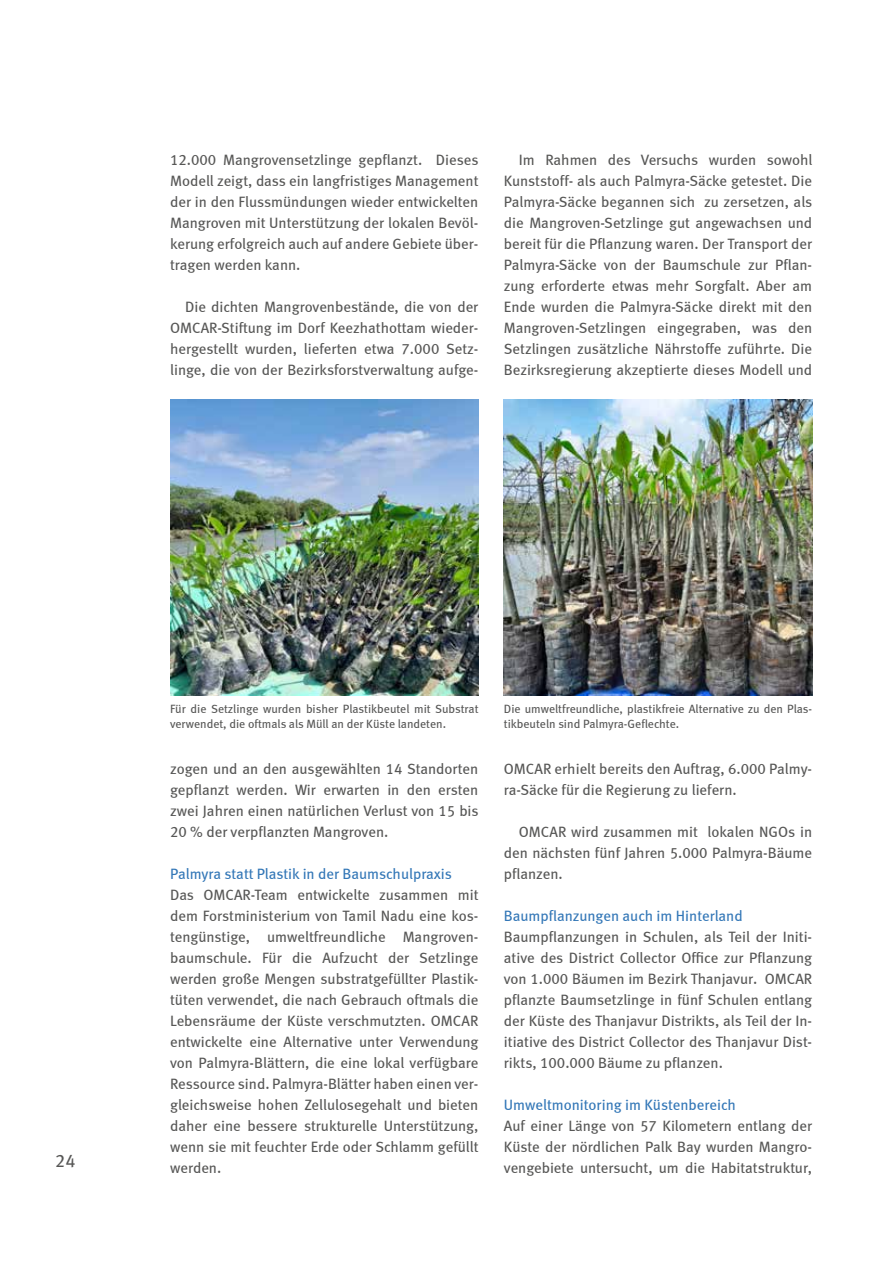
<style>
.page{position:relative;width:893px;height:1263px;background:#fff}
.page>*{position:absolute;margin:0;border:0;box-sizing:border-box;transform-origin:0 0}
.t1{font:18px "Meta Book LF";color:#575756}
.t2{font:15px/21px "Meta Book LF";color:#575756;text-align:justify}
.t3{font:15px "Meta Book LF";color:#3377b7}
.t4{font:12px/15px "Meta Book LF";color:#575756}
</style>
<div class="page">
<img style="left:170px;top:400px;width:308px;height:295px">
<img style="left:504px;top:400px;width:308px;height:295px">
<p class="t2" style="left:170px;top:149px;width:310px">12.000 Mangrovensetzlinge gepflanzt. Dieses Modell zeigt, dass ein langfristiges Management der in den Flussmündungen wieder entwickelten Mangroven mit Unterstützung der lokalen Bevöl&shy;kerung erfolgreich auch auf andere Gebiete über&shy;tragen werden kann.</p>
<p class="t2" style="left:170px;top:296px;width:310px;text-indent:15px">Die dichten Mangrovenbestände, die von der OMCAR-Stiftung im Dorf Keezhathottam wieder&shy;hergestellt wurden, lieferten etwa 7.000 Setz&shy;linge, die von der Bezirksforstverwaltung aufge-</p>
<p class="t2" style="left:504px;top:149px;width:310px;text-indent:15px">Im Rahmen des Versuchs wurden sowohl Kunststoff- als auch Palmyra-Säcke getestet. Die Palmyra-Säcke begannen sich zu zersetzen, als die Mangroven-Setzlinge gut angewachsen und bereit für die Pflanzung waren. Der Transport der Palmyra-Säcke von der Baumschule zur Pflan&shy;zung erforderte etwas mehr Sorgfalt. Aber am Ende wurden die Palmyra-Säcke direkt mit den Mangroven-Setzlingen eingegraben, was den Setzlingen zusätzliche Nährstoffe zuführte. Die Bezirksregierung akzeptierte dieses Modell und</p>
<p class="t1" style="left:55px;top:1150px;width:22px">24</p>
<p class="t4" style="left:170px;top:701px;width:310px">Für die Setzlinge wurden bisher Plastikbeutel mit Substrat verwendet, die oftmals als Müll an der Küste landeten.</p>
<p class="t4" style="left:504px;top:701px;width:310px">Die umweltfreundliche, plastikfreie Alternative zu den Plas&shy;tikbeuteln sind Palmyra-Geflechte.</p>
<p class="t2" style="left:170px;top:758px;width:310px">zogen und an den ausgewählten 14 Standorten gepflanzt werden. Wir erwarten in den ersten zwei Jahren einen natürlichen Verlust von 15 bis 20 % der verpflanzten Mangroven.</p>
<p class="t3" style="left:170px;top:865px;width:283px">Palmyra statt Plastik in der Baumschulpraxis</p>
<p class="t2" style="left:170px;top:884px;width:310px">Das OMCAR-Team entwickelte zusammen mit dem Forstministerium von Tamil Nadu eine kos&shy;tengünstige, umweltfreundliche Mangroven&shy;baumschule. Für die Aufzucht der Setzlinge werden große Mengen substratgefüllter Plastik&shy;tüten verwendet, die nach Gebrauch oftmals die Lebensräume der Küste verschmutzten. OMCAR entwickelte eine Alternative unter Verwendung von Palmyra-Blättern, die eine lokal verfügbare Ressource sind. Palmyra-Blätter haben einen ver&shy;gleichsweise hohen Zellulosegehalt und bieten daher eine bessere strukturelle Unterstützung, wenn sie mit feuchter Erde oder Schlamm gefüllt werden.</p>
<p class="t2" style="left:504px;top:758px;width:310px">OMCAR erhielt bereits den Auftrag, 6.000 Palmy&shy;ra-Säcke für die Regierung zu liefern.</p>
<p class="t2" style="left:504px;top:821px;width:310px;text-indent:15px">OMCAR wird zusammen mit lokalen NGOs in den nächsten fünf Jahren 5.000 Palmyra-Bäume pflanzen.</p>
<p class="t3" style="left:504px;top:907px;width:240px">Baumpflanzungen auch im Hinterland</p>
<p class="t2" style="left:504px;top:926px;width:310px">Baumpflanzungen in Schulen, als Teil der Initi&shy;ative des District Collector Office zur Pflanzung von 1.000 Bäumen im Bezirk Thanjavur. OMCAR pflanzte Baumsetzlinge in fünf Schulen entlang der Küste des Thanjavur Distrikts, als Teil der In&shy;itiative des District Collector des Thanjavur Dist&shy;rikts, 100.000 Bäume zu pflanzen.</p>
<p class="t3" style="left:504px;top:1096px;width:234px">Umweltmonitoring im Küstenbereich</p>
<p class="t2" style="left:504px;top:1115px;width:310px">Auf einer Länge von 57 Kilometern entlang der Küste der nördlichen Palk Bay wurden Mangro&shy;vengebiete untersucht, um die Habitatstruktur,</p>
</div>
